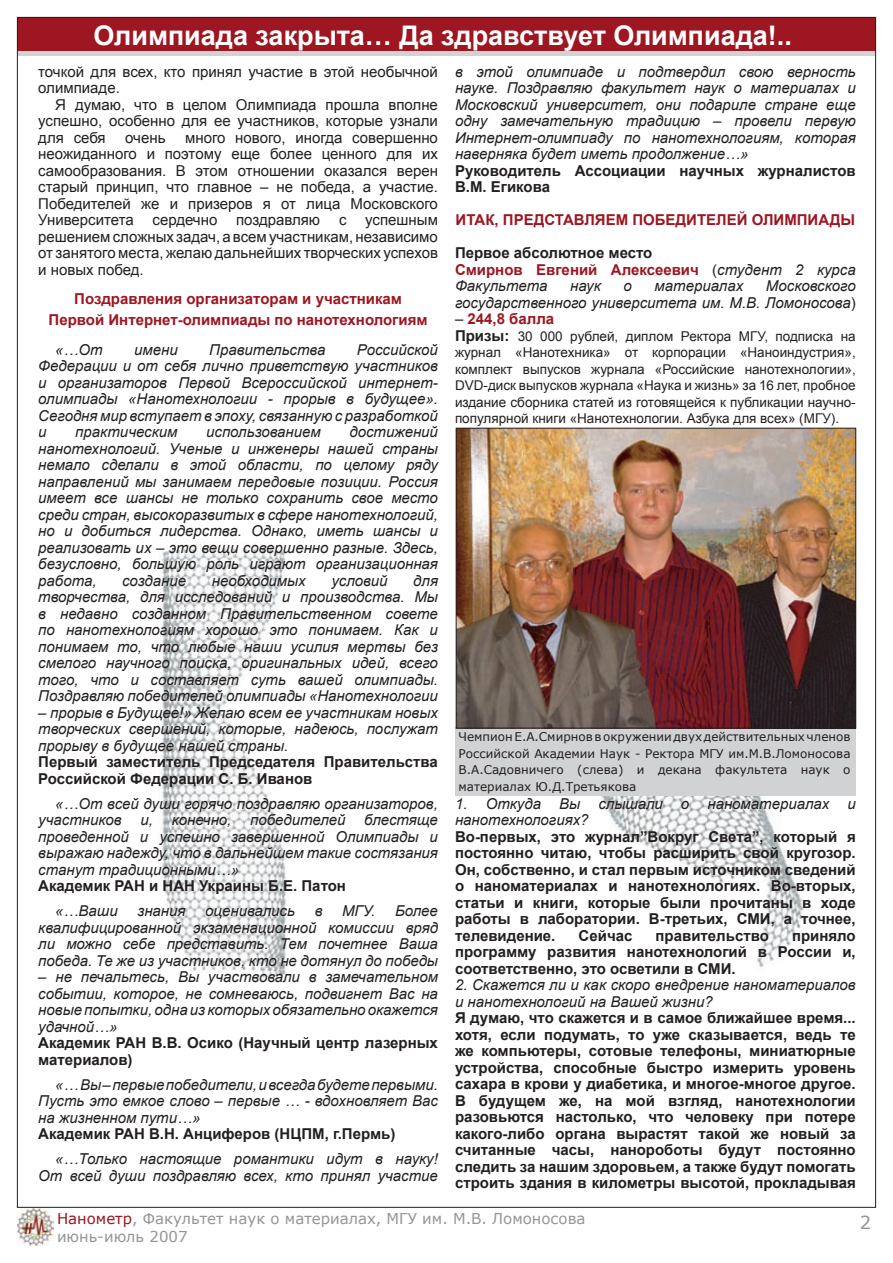
<style>
.page{position:relative;width:893px;height:1263px;background:#fff}
.page>*{position:absolute;margin:0;border:0;box-sizing:border-box;transform-origin:0 0}
.t1{font:700 27px "Arial";color:#fff}
.t2{font:18px "Verdana";color:#939598}
.t3{font:italic 15px/16.5px "Arial";color:#231f20;text-align:justify}
.t4{font:700 15px/16.5px "Arial";color:#231f20}
.t5{font:15px/16.5px "Arial";color:#231f20;text-align:justify}
.t6{font:700 15px/16.5px "Arial";color:#9d1621;text-align:center}
.t7{font:15px/18px "Verdana";color:#939598}
.t8{font:13.5px/16.5px "Arial";color:#231f20;text-align:justify}
.t9{font:12px/16.5px "Verdana";color:#231f20;text-align:justify}
.s1{color:#231f20}
.s2{font-weight:400;color:#231f20}
.s3{font-weight:400;font-style:italic;color:#231f20}
.s4{font-style:normal}
.s5{font-weight:700;font-size:15px}
.s6{color:#9d1621}
</style>
<div class="page">
<img style="left:159px;top:548px;width:129px;height:430px">
<img style="left:506px;top:795px;width:319px;height:172px">
<img style="left:17px;top:1208px;width:37px;height:37px">
<div style="left:17px;top:17px;width:859px;height:34px;background:#9d1621"></div>
<hr style="left:17px;top:51px;width:859px;height:4px;background:#d1d2d4">
<div style="left:455px;top:727px;width:401px;height:68px;background:#d1d2d4"></div>
<img style="left:458px;top:430px;width:396px;height:296px">
<div style="left:456px;top:428px;width:400px;height:300px;border:1px solid #231f20"></div>
<h1 class="t1" style="left:94px;top:17px;width:700px">Олимпиада закрыта… Да здравствует Олимпиада!..</h1>
<p class="t5" style="left:38px;top:63px;width:401px">точкой для всех, кто принял участие в этой необычной олимпиаде.</p>
<p class="t5" style="left:38px;top:96px;width:401px;text-indent:17px">Я думаю, что в целом Олимпиада прошла вполне успешно, особенно для ее участников, которые узнали для себя</p>
<p class="t3" style="left:455px;top:63px;width:402px">в этой олимпиаде и подтвердил свою верность науке. Поздравляю факультет наук о материалах и Московский университет, они подариле стране еще одну замечательную традицию – провели первую Интернет-олимпиаду по нанотехнологиям, которая наверняка будет иметь продолжение…»</p>
<p class="t4" style="left:455px;top:163px;width:402px">Руководитель Ассоциации научных журналистов<br>В.М. Егикова</p>
<p class="t6" style="left:456px;top:212px;width:401px">ИТАК, ПРЕДСТАВЛЯЕМ ПОБЕДИТЕЛЕЙ ОЛИМПИАДЫ</p>
<p class="t6" style="left:455px;top:245px;width:402px;text-align:left"><span class="s1">Первое абсолютное место<br></span>Смирнов Евгений Алексеевич <span class="s2">(</span><span class="s3">студент 2 курса<br>Факультета</span></p>
<p class="t5" style="left:38px;top:129px;width:401px;text-indent:147px">много нового, иногда совершенно неожиданного и поэтому еще более ценного для их самообразования. В этом отношении оказался верен старый принцип, что главное – не победа, а участие.<br>Победителей же и призеров я от лица Московского Университета</p>
<p class="t5" style="left:125px;top:129px;width:42px">очень</p>
<p class="t5" style="left:38px;top:212px;width:401px;text-indent:327px">успешным решением сложных задач, а всем участникам, независимо от занятого места, желаю дальнейших творческих успехов и новых побед.</p>
<p class="t6" style="left:49px;top:288px;width:381px;line-height:21.6px">Поздравления организаторам и участникам<br>Первой Интернет-олимпиады по нанотехнологиям</p>
<p class="t3" style="left:55px;top:341px;width:49px">«…От</p>
<p class="t3" style="left:134px;top:341px;width:45px">имени</p>
<p class="t3" style="left:209px;top:341px;width:118px">Правительства</p>
<p class="t5" style="left:153px;top:212px;width:66px">сердечно</p>
<p class="t5" style="left:236px;top:212px;width:86px">поздравляю</p>
<p class="t5" style="left:339px;top:212px;width:9px">с</p>
<p class="t3" style="left:455px;top:278px;width:402px;text-align:right">Московского<br>государственного университета им. М.В. Ломоносова<span class="s4">)</span></p>
<p class="t6" style="left:455px;top:311px;width:101px"><span class="s2">–</span> 244,8 балла</p>
<p class="t8" style="left:455px;top:328px;width:402px"><span class="s5">Призы:</span> 30 000 рублей, диплом Ректора МГУ, подписка на журнал «Нанотехника» от корпорации «Наноиндустрия», комплект выпусков журнала «Российские нанотехнологии», DVD-диск выпусков журнала «Наука и жизнь» за 16 лет, пробное издание сборника статей из готовящейся к публикации научно&shy;популярной книги «Нанотехнологии. Азбука для всех» (МГУ).</p>
<p class="t3" style="left:570px;top:278px;width:32px">наук</p>
<p class="t3" style="left:623px;top:278px;width:10px">о</p>
<p class="t3" style="left:655px;top:278px;width:90px">материалах</p>
<p class="t3" style="left:38px;top:341px;width:401px;text-indent:319px">Российской Федерации и от себя лично приветствую участников и организаторов Первой Всероссийской интернет&shy;олимпиады «Нанотехнологии - прорыв в будущее».<br>Сегодня мир вступает в эпоху, связанную с разработкой и</p>
<p class="t3" style="left:38px;top:424px;width:401px;text-indent:311px">достижений нанотехнологий. Ученые и инженеры нашей страны немало сделали в этой области, по целому ряду направлений мы занимаем передовые позиции. Россия имеет все шансы не только сохранить свое место среди стран, высокоразвитых в сфере нанотехнологий, но и добиться лидерства. Однако, иметь шансы и реализовать их – это вещи совершенно разные. Здесь, безусловно, большую роль играют организационная работа,</p>
<p class="t3" style="left:75px;top:424px;width:104px">практическим</p>
<p class="t3" style="left:206px;top:424px;width:116px">использованием</p>
<p class="t3" style="left:38px;top:572px;width:401px;text-indent:375px">для творчества, для исследований и производства. Мы в недавно созданном Правительственном совете по нанотехнологиям хорошо это понимаем. Как и понимаем то, что любые наши усилия мертвы без смелого научного поиска, оригинальных идей, всего того, что и составляет суть вашей олимпиады.<br>Поздравляю победителей олимпиады «Нанотехнологии</p>
<p class="t3" style="left:38px;top:704px;width:401px">– прорыв в Будущее!» Желаю всем ее участникам новых творческих свершений, которые, надеюсь, послужат прорыву в будущее нашей страны.</p>
<p class="t4" style="left:38px;top:754px;width:401px">Первый заместитель Председателя Правительства<br>Российской Федерации C. Б. Иванов</p>
<p class="t3" style="left:38px;top:795px;width:401px;text-indent:17px">«…От всей души горячо поздравляю организаторов, участников</p>
<p class="t3" style="left:122px;top:572px;width:66px">создание</p>
<p class="t3" style="left:212px;top:572px;width:96px">необходимых</p>
<p class="t3" style="left:331px;top:572px;width:58px">условий</p>
<p class="t9" style="left:458px;top:728px;width:393px">Чемпион Е.А.Смирнов в окружении двух действительных членов Российской Академии Наук - Ректора МГУ им.М.В.Ломоносова В.А.Садовничего (слева) и декана факультета наук о материалах Ю.Д.Третьякова</p>
<p class="t3" style="left:455px;top:795px;width:402px">1. Откуда Вы слышали о наноматериалах и нанотехнологиях?</p>
<p class="t4" style="left:455px;top:829px;width:402px;text-align:justify">Во-первых, это журнал”Вокруг Света”, который я постоянно читаю, чтобы расширить свой кругозор.<br>Он, собственно, и стал первым источником сведений о наноматериалах и нанотехнологиях. Во-вторых, статьи и книги, которые были прочитаны в ходе работы в лаборатории. В-третьих, СМИ, а точнее, телевидение.</p>
<p class="t3" style="left:38px;top:812px;width:401px;text-indent:212px">победителей блестяще проведенной и успешно завершенной Олимпиады и выражаю надежду, что в дальнейшем такие состязания станут традиционными…»</p>
<p class="t4" style="left:38px;top:878px;width:309px">Академик РАН и НАН Украины Б.Е. Патон</p>
<p class="t3" style="left:55px;top:903px;width:64px">«…Ваши</p>
<p class="t3" style="left:137px;top:903px;width:50px">знания</p>
<p class="t3" style="left:205px;top:903px;width:91px">оценивались</p>
<p class="t3" style="left:315px;top:903px;width:9px">в</p>
<p class="t3" style="left:342px;top:903px;width:35px">МГУ.</p>
<p class="t3" style="left:140px;top:812px;width:14px">и,</p>
<p class="t3" style="left:172px;top:812px;width:61px">конечно,</p>
<p class="t3" style="left:38px;top:903px;width:401px;text-indent:357px">Более квалифицированной экзаменационной комиссии вряд ли можно себе представить. Тем почетнее Ваша победа. Те же из участников, кто не дотянул до победы</p>
<p class="t3" style="left:38px;top:969px;width:401px">– не печальтесь, Вы участвовали в замечательном событии, которое, не сомневаюсь, подвигнет Вас на новые попытки, одна из которых обязательно окажется удачной…»</p>
<p class="t4" style="left:38px;top:1035px;width:401px">Академик РАН В.В. Осико (Научный центр лазерных материалов)</p>
<p class="t3" style="left:38px;top:1076px;width:401px;text-indent:17px">«… Вы – первые победители, и всегда будете первыми.<br>Пусть это емкое слово – первые … - вдохновляет Вас на жизненном пути…»</p>
<p class="t4" style="left:38px;top:1126px;width:359px">Академик РАН В.Н. Анциферов (НЦПМ, г.Пермь)</p>
<p class="t3" style="left:38px;top:1151px;width:401px;text-align:right">«…Только настоящие романтики идут в науку!<br>От всей души поздравляю всех, кто принял участие</p>
<p class="t4" style="left:579px;top:928px;width:55px">Сейчас</p>
<p class="t4" style="left:655px;top:928px;width:115px">правительство</p>
<p class="t4" style="left:455px;top:928px;width:402px;text-align:justify;text-indent:337px">приняло программу развития нанотехнологий в России и, соответственно, это осветили в СМИ.</p>
<p class="t3" style="left:455px;top:977px;width:402px">2. Скажется ли и как скоро внедрение наноматериалов и нанотехнологий на Вашей жизни?</p>
<p class="t4" style="left:455px;top:1010px;width:402px;text-align:justify">Я думаю, что скажется и в самое ближайшее время... хотя, если подумать, то уже сказывается, ведь те же компьютеры, сотовые телефоны, миниатюрные устройства, способные быстро измерить уровень сахара в крови у диабетика, и многое-многое другое.<br>В будущем же, на мой взгляд, нанотехнологии разовьются настолько, что человеку при потере какого-либо органа вырастят такой же новый за считанные часы, нанороботы будут постоянно следить за нашим здоровьем, а также будут помогать строить здания в километры высотой, прокладывая</p>
<p class="t7" style="left:57px;top:1209px;width:530px"><span class="s6">Нанометр</span>, Факультет наук о материалах, МГУ им. М.В. Ломоносова июнь-июль 2007</p>
<p class="t2" style="left:860px;top:1211px;width:13px">2</p>
</div>
